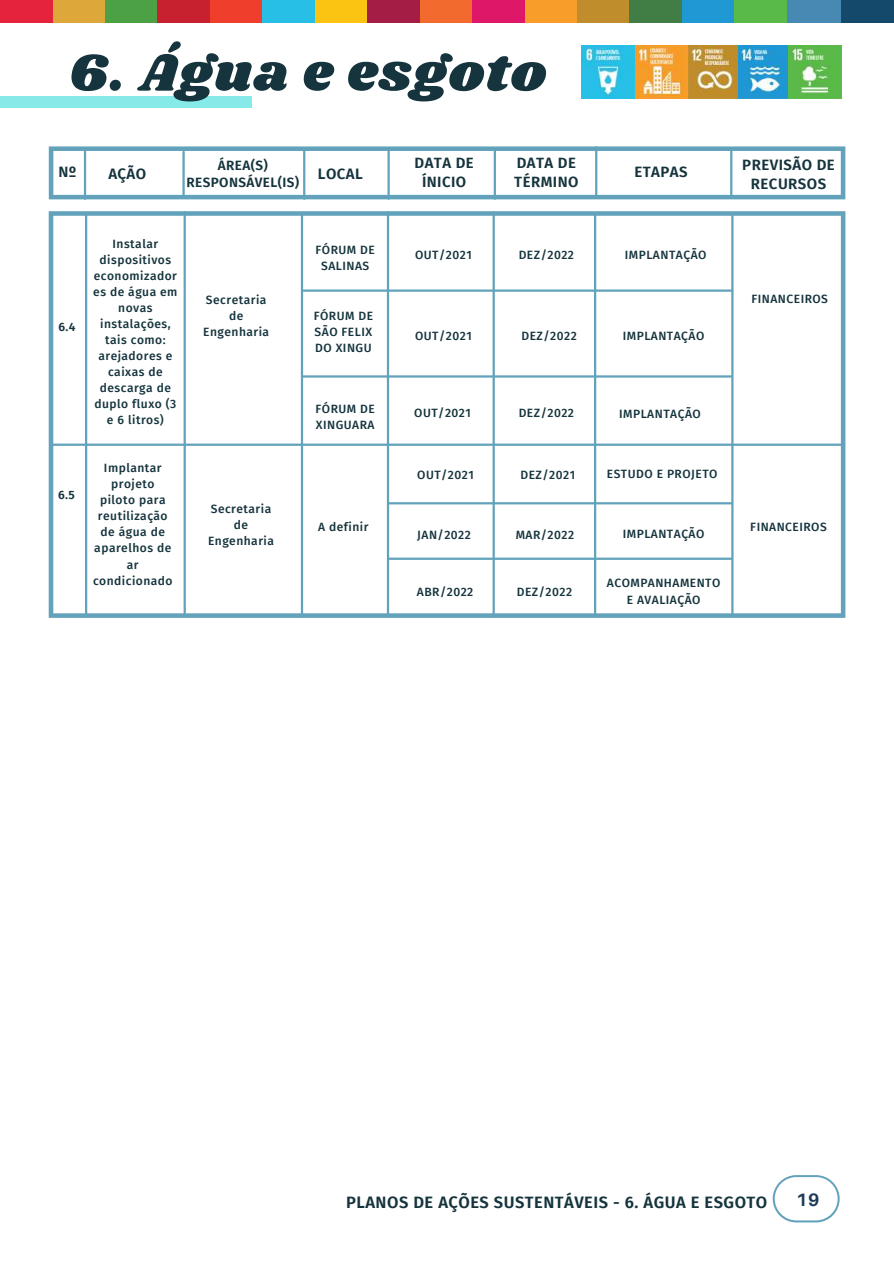
<style>
.page{position:relative;width:894px;height:1264px;background:#fff}
.page>*{position:absolute;margin:0;border:0;box-sizing:border-box;transform-origin:0 0}
.t1{font:54px "Shrikhand";letter-spacing:.03em;color:#15343d}
.t2{font:700 18px "Aileron";color:#1d3b58}
.t3{font:600 16.5px "Fira Sans";letter-spacing:.03em;color:#15343d}
.t4{font:600 15px/19.2px "Fira Sans";letter-spacing:.03em;color:#15343d;text-align:center}
.t5{font:600 13.5px/17px "Fira Sans";letter-spacing:.03em;color:#15343d;text-align:center}
.t6{font:500 12px/16px "Fira Sans";letter-spacing:.04em;color:#15343d;text-align:center}
.t7{font:600 12px "Fira Sans";color:#15343d}
.s1{font-family:"Fira Sans";font-weight:600;color:#fff}
</style>
<div class="page">
<svg style="left:49px;top:146px;width:796px;height:53px"></svg>
<svg style="left:49px;top:211px;width:796px;height:407px"></svg>
<hr style="left:52px;top:443px;width:789px;height:3px;background:#62a2bb">
<hr style="left:85px;top:213px;width:2px;height:404px;background:#62a2bb">
<hr style="left:301px;top:213px;width:2px;height:404px;background:#62a2bb">
<hr style="left:387px;top:212px;width:2px;height:401px;background:#62a2bb">
<hr style="left:492px;top:212px;width:2px;height:405px;background:#62a2bb">
<hr style="left:594px;top:213px;width:2px;height:400px;background:#62a2bb">
<hr style="left:731px;top:213px;width:2px;height:400px;background:#62a2bb">
<hr style="left:387px;top:148px;width:2px;height:51px;background:#62a2bb">
<hr style="left:303px;top:148px;width:2px;height:51px;background:#62a2bb">
<hr style="left:84px;top:151px;width:2px;height:48px;background:#62a2bb">
<hr style="left:493px;top:148px;width:3px;height:51px;background:#62a2bb">
<hr style="left:595px;top:147px;width:2px;height:50px;background:#62a2bb">
<hr style="left:730px;top:148px;width:2px;height:50px;background:#62a2bb">
<hr style="left:183px;top:212px;width:3px;height:401px;background:#62a2bb">
<hr style="left:182px;top:152px;width:3px;height:45px;background:#62a2bb">
<div style="left:0;top:96px;width:252px;height:12px;background:#86eae9"></div>
<hr style="left:303px;top:289px;width:428px;height:3px;background:#62a2bb">
<hr style="left:389px;top:502px;width:342px;height:2px;background:#62a2bb">
<hr style="left:303px;top:375px;width:428px;height:2px;background:#62a2bb">
<hr style="left:389px;top:557px;width:342px;height:3px;background:#62a2bb">
<svg style="left:772px;top:1175px;width:67px;height:47px"></svg>
<img style="left:581px;top:46px;width:157px;height:52px">
<img style="left:738px;top:46px;width:50px;height:52px">
<img style="left:788px;top:46px;width:53px;height:52px">
<div style="left:840px;top:0;width:53px;height:23px;background:#15496b"></div>
<div style="left:787px;top:0;width:53px;height:23px;background:#4789b3"></div>
<div style="left:733px;top:0;width:53px;height:23px;background:#5aba47"></div>
<div style="left:681px;top:0;width:52px;height:23px;background:#2098d4"></div>
<div style="left:629px;top:0;width:52px;height:23px;background:#407e46"></div>
<div style="left:576px;top:0;width:52px;height:23px;background:#bf8d2c"></div>
<div style="left:524px;top:0;width:52px;height:23px;background:#f99d2a"></div>
<div style="left:472px;top:0;width:52px;height:23px;background:#de1768"></div>
<div style="left:419px;top:0;width:52px;height:23px;background:#f26a2e"></div>
<div style="left:367px;top:0;width:52px;height:23px;background:#a31d44"></div>
<div style="left:314px;top:0;width:53px;height:23px;background:#fbc412"></div>
<div style="left:262px;top:0;width:52px;height:23px;background:#27bfe6"></div>
<div style="left:210px;top:0;width:52px;height:23px;background:#ef3f2c"></div>
<div style="left:157px;top:0;width:52px;height:23px;background:#c7202e"></div>
<div style="left:105px;top:0;width:52px;height:23px;background:#4ca145"></div>
<div style="left:52px;top:0;width:53px;height:23px;background:#dda73a"></div>
<div style="left:0;top:0;width:52px;height:23px;background:#e5233d"></div>
<h1 class="t1" style="left:54px;top:35px;width:493px"><span class="s1">P</span>6<span class="s1">A</span>.<span class="s1">R</span>Á<span class="s1">T</span>g<span class="s1">E</span>u<span class="s1">II</span>a e esgoto</h1>
<p class="t4" style="left:58px;top:162px;width:19px">Nº</p>
<p class="t5" style="left:186px;top:157px;width:114px">ÁREA(S)<br>RESPONSÁVEL(IS)</p>
<p class="t4" style="left:742px;top:155px;width:94px">PREVISÃO DE<br>RECURSOS</p>
<p class="t4" style="left:108px;top:165px;width:39px">AÇÃO</p>
<p class="t4" style="left:414px;top:153px;width:61px">DATA DE<br>ÍNICIO</p>
<p class="t4" style="left:514px;top:153px;width:66px;text-align:left">DATA DE<br>TÉRMINO</p>
<p class="t4" style="left:634px;top:162px;width:55px">ETAPAS</p>
<p class="t4" style="left:318px;top:165px;width:46px">LOCAL</p>
<p class="t7" style="left:58px;top:319px;width:19px">6.4</p>
<p class="t7" style="left:58px;top:487px;width:18px">6.5</p>
<p class="t6" style="left:93px;top:236px;width:86px">Instalar dispositivos economizador es de água em novas instalações, tais como: arejadores e caixas de descarga de duplo fluxo (3 e 6 litros)</p>
<p class="t6" style="left:93px;top:460px;width:81px">Implantar projeto piloto para reutilização de água de aparelhos de ar condicionado</p>
<p class="t6" style="left:203px;top:292px;width:67px">Secretaria de<br>Engenharia</p>
<p class="t6" style="left:208px;top:501px;width:67px">Secretaria de<br>Engenharia</p>
<p class="t6" style="left:315px;top:242px;width:61px">FÓRUM DE<br>SALINAS</p>
<p class="t6" style="left:313px;top:308px;width:61px;text-align:justify">FÓRUM DE SÃO FELIX DO XINGU</p>
<p class="t6" style="left:415px;top:247px;width:58px">OUT/2021</p>
<p class="t6" style="left:415px;top:328px;width:58px">OUT/2021</p>
<p class="t6" style="left:518px;top:247px;width:57px">DEZ/2022</p>
<p class="t6" style="left:521px;top:328px;width:57px">DEZ/2022</p>
<p class="t6" style="left:624px;top:247px;width:83px">IMPLANTAÇÃO</p>
<p class="t6" style="left:622px;top:328px;width:83px">IMPLANTAÇÃO</p>
<p class="t6" style="left:751px;top:290px;width:78px">FINANCEIROS</p>
<p class="t6" style="left:315px;top:401px;width:61px;text-align:left">FÓRUM DE<br>XINGUARA</p>
<p class="t6" style="left:414px;top:405px;width:58px">OUT/2021</p>
<p class="t6" style="left:518px;top:405px;width:57px">DEZ/2022</p>
<p class="t6" style="left:619px;top:406px;width:83px">IMPLANTAÇÃO</p>
<p class="t6" style="left:417px;top:466px;width:58px">OUT/2021</p>
<p class="t6" style="left:520px;top:466px;width:56px">DEZ/2021</p>
<p class="t6" style="left:606px;top:466px;width:112px">ESTUDO E PROJETO</p>
<p class="t6" style="left:318px;top:519px;width:52px">A definir</p>
<p class="t6" style="left:417px;top:527px;width:55px">JAN/2022</p>
<p class="t6" style="left:417px;top:584px;width:58px">ABR/2022</p>
<p class="t6" style="left:515px;top:527px;width:60px">MAR/2022</p>
<p class="t6" style="left:516px;top:584px;width:57px">DEZ/2022</p>
<p class="t6" style="left:622px;top:526px;width:83px">IMPLANTAÇÃO</p>
<p class="t6" style="left:606px;top:575px;width:115px">ACOMPANHAMENTO<br>E AVALIAÇÃO</p>
<p class="t6" style="left:750px;top:519px;width:78px">FINANCEIROS</p>
<h3 class="t3" style="left:346px;top:1192px;width:422px">PLANOS DE AÇÕES SUSTENTÁVEIS - 6. ÁGUA E ESGOTO</h3>
<h2 class="t2" style="left:795px;top:1188px;width:25px">19</h2>
</div>
